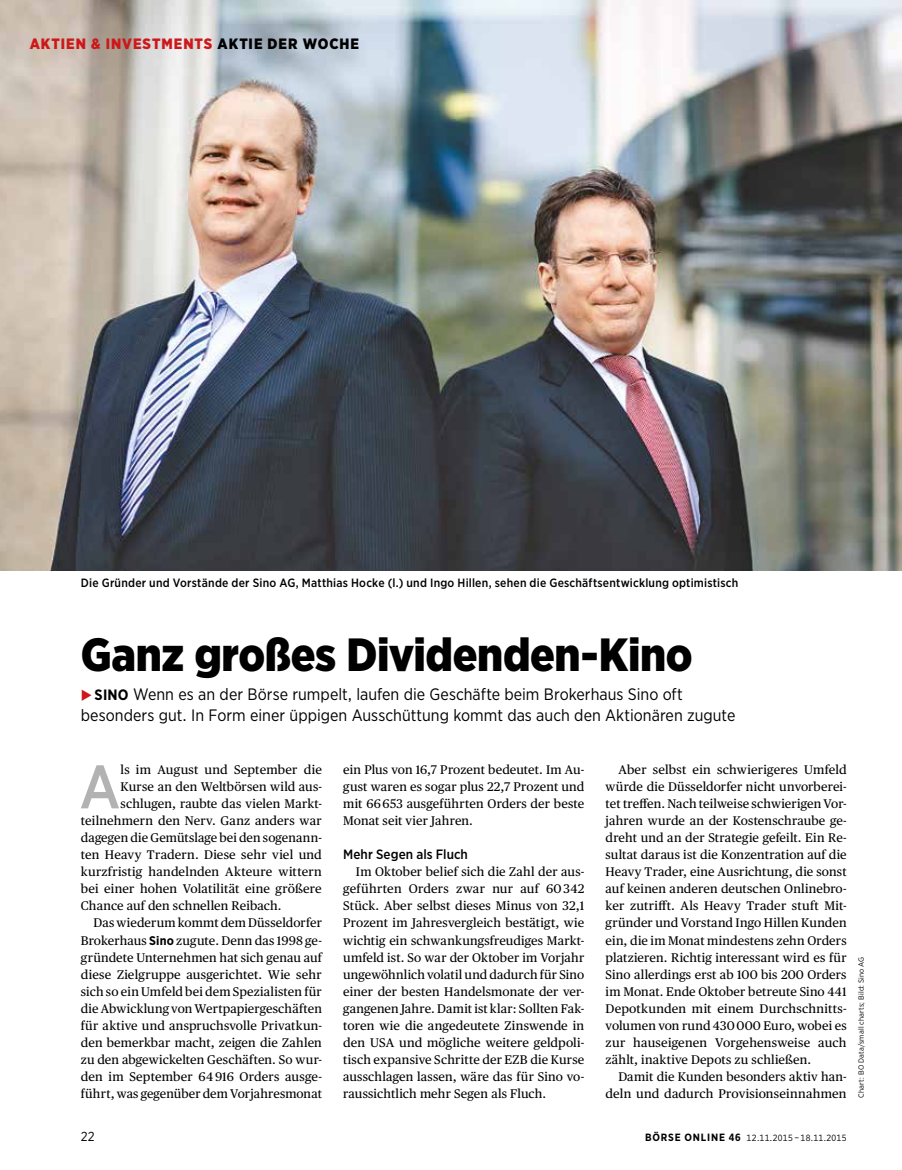
<style>
.page{position:relative;width:902px;height:1170px;background:#fff}
.page>*{position:absolute;margin:0;border:0;box-sizing:border-box;transform-origin:0 0}
.t1{font:500 61.05px "Gotham Narrow";color:#b3b2b2}
.t2{font:900 46.5px "Gotham Narrow";letter-spacing:-.01em;color:#000}
.t3{font:16.5px/21px "Gotham Narrow";color:#000}
.t4{font:900 15px "Gotham Narrow";letter-spacing:.06em;color:#cd171a}
.t5{font:500 13.5px "Gotham Narrow";letter-spacing:.005em;color:#000}
.t6{font:13.05px "Gotham Narrow";color:#000}
.t7{font:12.6px/17px "Publico Text";letter-spacing:.01em;color:#000;text-align:justify}
.t8{font:500 12px "Gotham Narrow";letter-spacing:.02em;color:#000}
.t9{font:9px "Gotham Narrow";letter-spacing:.045em;color:#000}
.t10{font:7.5px "Gotham Narrow";letter-spacing:.025em;color:#000}
.s1{color:#000}
.s2{color:#cd171a}
.s3{font-weight:700;font-size:15px}
.s4{font-family:"Gotham Narrow";font-weight:700}
.s5{font-weight:700;font-size:10.5px}
</style>
<div class="page">
<img style="left:0;top:0;width:901px;height:570px">
<p class="t4" style="left:30px;top:34px;width:331px">AKTIEN &amp; INVESTMENTS <span class="s1">AKTIE DER WOCHE</span></p>
<p class="t8" style="left:81px;top:575px;width:659px">Die Gründer und Vorstände der Sino AG, Matthias Hocke (l.) und Ingo Hillen, sehen die Geschäftsentwicklung optimistisch</p>
<p class="t2" style="left:81px;top:623px;width:613px">Ganz großes Dividenden-Kino</p>
<p class="t3" style="left:81px;top:683px;width:656px"><span class="s2">◆</span> <span class="s3">SINO</span> Wenn es an der Börse rumpelt, laufen die Geschäfte beim Brokerhaus Sino oft besonders gut. In Form einer üppigen Ausschüttung kommt das auch den Aktionären zugute</p>
<p class="t1" style="left:79px;top:748px;width:43px">A</p>
<p class="t7" style="left:121px;top:760px;width:203px">ls im August und September die</p>
<p class="t7" style="left:121px;top:777px;width:203px">Kurse an den Weltbörsen wild aus-</p>
<p class="t7" style="left:121px;top:794px;width:203px">schlugen, raubte das vielen Markt-</p>
<p class="t7" style="left:81px;top:811px;width:242px">teilnehmern den Nerv. Ganz anders war</p>
<p class="t7" style="left:81px;top:828px;width:242px">dagegen die Gemütslage bei den sogenann-</p>
<p class="t7" style="left:81px;top:845px;width:242px">ten Heavy Tradern. Diese sehr viel und</p>
<p class="t7" style="left:81px;top:862px;width:242px">kurzfristig handelnden Akteure wittern</p>
<p class="t7" style="left:81px;top:879px;width:242px">bei einer hohen Volatilität eine größere</p>
<p class="t7" style="left:81px;top:896px;width:202px">Chance auf den schnellen Reibach.</p>
<p class="t7" style="left:94px;top:913px;width:230px">Das wiederum kommt dem Düsseldorfer</p>
<p class="t7" style="left:81px;top:930px;width:242px">Brokerhaus <span class="s4">Sino</span> zugute. Denn das 1998 ge-</p>
<p class="t7" style="left:81px;top:947px;width:242px">gründete Unternehmen hat sich genau auf</p>
<p class="t7" style="left:81px;top:964px;width:242px">diese Zielgruppe ausgerichtet. Wie sehr</p>
<p class="t7" style="left:81px;top:981px;width:242px">sich so ein Umfeld bei dem Spezialisten für</p>
<p class="t7" style="left:81px;top:998px;width:242px">die Abwicklung von Wertpapiergeschäften</p>
<p class="t7" style="left:81px;top:1015px;width:242px">für aktive und anspruchsvolle Privatkun-</p>
<p class="t7" style="left:81px;top:1032px;width:242px">den bemerkbar macht, zeigen die Zahlen</p>
<p class="t7" style="left:81px;top:1049px;width:242px">zu den abgewickelten Geschäften. So wur-</p>
<p class="t7" style="left:81px;top:1066px;width:242px">den im September 64 916 Orders ausge-</p>
<p class="t7" style="left:81px;top:1083px;width:242px">führt, was gegenüber dem Vorjahresmonat</p>
<p class="t7" style="left:343px;top:760px;width:242px">ein Plus von 16,7 Prozent bedeutet. Im Au&shy;gust waren es sogar plus 22,7 Prozent und mit 66 653 ausgeführten Orders der beste Monat seit vier Jahren.</p>
<p class="t5" style="left:343px;top:846px;width:126px">Mehr Segen als Fluch</p>
<p class="t7" style="left:343px;top:862px;width:242px;text-indent:13px">Im Oktober belief sich die Zahl der aus&shy;geführten Orders zwar nur auf 60 342<br>Stück. Aber selbst dieses Minus von 32,1<br>Prozent im Jahresvergleich bestätigt, wie wichtig ein schwankungsfreudiges Markt&shy;umfeld ist. So war der Oktober im Vorjahr ungewöhnlich volatil und dadurch für Sino einer der besten Handelsmonate der ver&shy;gangenen Jahre. Damit ist klar: Sollten Fak&shy;toren wie die angedeutete Zinswende in den USA und mögliche weitere geldpoli&shy;tisch expansive Schritte der EZB die Kurse ausschlagen lassen, wäre das für Sino vo&shy;raussichtlich mehr Segen als Fluch.</p>
<p class="t7" style="left:618px;top:760px;width:230px">Aber selbst ein schwierigeres Umfeld</p>
<p class="t7" style="left:605px;top:777px;width:242px">würde die Düsseldorfer nicht unvorberei-</p>
<p class="t7" style="left:605px;top:794px;width:242px">tet treffen. Nach teilweise schwierigen Vor-</p>
<p class="t7" style="left:605px;top:811px;width:242px">jahren wurde an der Kostenschraube ge-</p>
<p class="t7" style="left:605px;top:828px;width:242px">dreht und an der Strategie gefeilt. Ein Re-</p>
<p class="t7" style="left:605px;top:845px;width:242px">sultat daraus ist die Konzentration auf die</p>
<p class="t7" style="left:605px;top:862px;width:242px">Heavy Trader, eine Ausrichtung, die sonst</p>
<p class="t7" style="left:605px;top:879px;width:242px">auf keinen anderen deutschen Onlinebro-</p>
<p class="t7" style="left:605px;top:896px;width:242px">ker zutrifft. Als Heavy Trader stuft Mit-</p>
<p class="t7" style="left:605px;top:913px;width:242px">gründer und Vorstand Ingo Hillen Kunden</p>
<p class="t7" style="left:605px;top:930px;width:242px">ein, die im Monat mindestens zehn Orders</p>
<p class="t7" style="left:605px;top:947px;width:242px">platzieren. Richtig interessant wird es für</p>
<p class="t7" style="left:605px;top:964px;width:242px">Sino allerdings erst ab 100 bis 200 Orders</p>
<p class="t7" style="left:605px;top:981px;width:242px">im Monat. Ende Oktober betreute Sino 441</p>
<p class="t7" style="left:605px;top:998px;width:242px">Depotkunden mit einem Durchschnitts-</p>
<p class="t7" style="left:605px;top:1015px;width:242px">volumen von rund 430 000 Euro, wobei es</p>
<p class="t7" style="left:605px;top:1032px;width:242px">zur hauseigenen Vorgehensweise auch</p>
<p class="t7" style="left:605px;top:1049px;width:207px">zählt, inaktive Depots zu schließen.</p>
<p class="t7" style="left:618px;top:1066px;width:230px">Damit die Kunden besonders aktiv han-</p>
<p class="t7" style="left:605px;top:1083px;width:242px">deln und dadurch Provisionseinnahmen</p>
<p class="t10" style="left:856px;top:1097px;width:142px;rotate:-90deg">Chart: BO Data/small charts; Bild: Sino AG</p>
<p class="t6" style="left:81px;top:1127px;width:15px">22</p>
<p class="t9" style="left:645px;top:1132px;width:203px"><span class="s5">BÖRSE ONLINE 46</span> 12.11.2015 − 18.11.2015</p>
</div>
